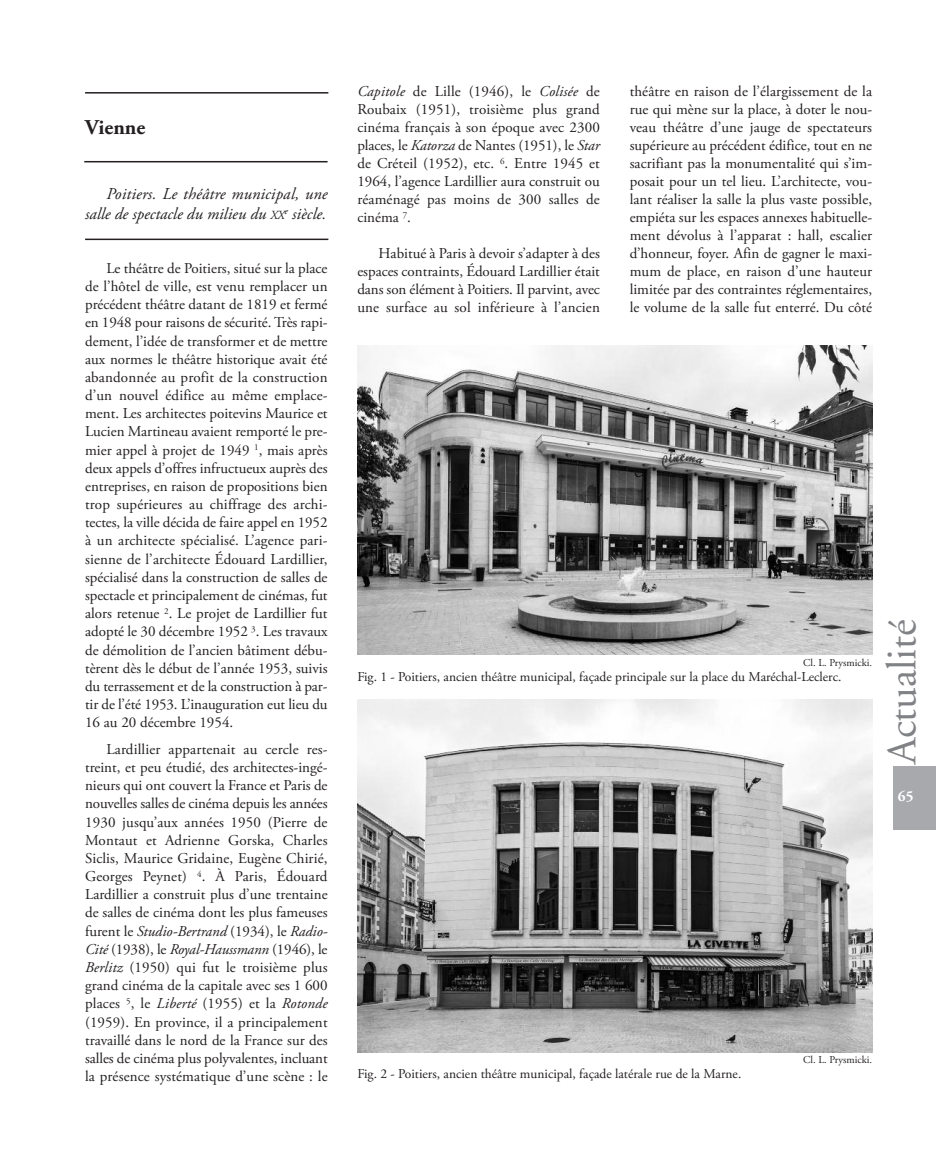
<style>
.page{position:relative;width:936px;height:1149px;background:#fff}
.page>*{position:absolute;margin:0;border:0;box-sizing:border-box;transform-origin:0 0}
.t1{font:42px "Adobe Garamond";color:#808285}
.t2{font:700 21px "Adobe Garamond Pro";color:#231f20}
.t3{font:italic 16.5px/20px "Adobe Garamond Pro";color:#231f20;text-align:right}
.t4{font:15px/18.1px "Adobe Garamond Pro";color:#231f20;text-align:justify}
.t5{font:700 15px "Adobe Garamond";color:#fff}
.t6{font:13.5px "Adobe Garamond Pro";color:#231f20}
.t7{font:10.5px "Adobe Garamond Pro";color:#231f20}
.s1{font-size:12.3px}
.s2{font-style:italic}
</style>
<div class="page">
<div style="left:893px;top:765px;width:42px;height:64px;background:#a8a9ad"></div>
<hr style="left:85px;top:92px;width:243px;height:1px;background:#231f20">
<hr style="left:84px;top:161px;width:243px;height:1px;background:#231f20">
<hr style="left:85px;top:238px;width:243px;height:2px;background:#231f20">
<img style="left:357px;top:345px;width:515px;height:308px">
<img style="left:357px;top:699px;width:515px;height:353px">
<h2 class="t2" style="left:85px;top:119px;width:62px">Vienne</h2>
<p class="t3" style="left:85px;top:185px;width:244px">Poitiers. Le théâtre municipal, une salle de spectacle du milieu du <span class="s1">XX</span><sup>e</sup> siècle.</p>
<p class="t4" style="left:85px;top:260px;width:244px;text-indent:21px">Le théâtre de Poitiers, situé sur la place de l’hôtel de ville, est venu remplacer un précédent théâtre datant de 1819 et fermé en 1948 pour raisons de sécurité. Très rapi&shy;dement, l’idée de transformer et de mettre aux normes le théâtre historique avait été abandonnée au profit de la construction d’un nouvel édifice au même emplace&shy;ment. Les architectes poitevins Maurice et Lucien Martineau avaient remporté le pre&shy;mier appel à projet de 1949 <sup>1</sup>, mais après deux appels d’offres infructueux auprès des entreprises, en raison de propositions bien trop supérieures au chiffrage des archi&shy;tectes, la ville décida de faire appel en 1952 à un architecte spécialisé. L’agence pari&shy;sienne de l’architecte Édouard Lardillier, spécialisé dans la construction de salles de spectacle et principalement de cinémas, fut alors retenue <sup>2</sup>. Le projet de Lardillier fut adopté le 30 décembre 1952 <sup>3</sup>. Les travaux de démolition de l’ancien bâtiment débu&shy;tèrent dès le début de l’année 1953, suivis du terrassement et de la construction à par&shy;tir de l’été 1953. L’inauguration eut lieu du 16 au 20 décembre 1954.</p>
<p class="t4" style="left:85px;top:741px;width:244px;text-indent:21px">Lardillier appartenait au cercle res&shy;treint, et peu étudié, des architectes-ingé&shy;nieurs qui ont couvert la France et Paris de nouvelles salles de cinéma depuis les années 1930 jusqu’aux années 1950 (Pierre de Montaut et Adrienne Gorska, Charles Siclis, Maurice Gridaine, Eugène Chirié, Georges Peynet) <sup>4</sup>. À Paris, Édouard Lardillier a construit plus d’une trentaine de salles de cinéma dont les plus fameuses furent le <span class="s2">Studio-Bertrand</span> (1934), le <span class="s2">Radio-Cité</span> (1938), le <span class="s2">Royal-Haussmann</span> (1946), le <span class="s2">Berlitz</span> (1950) qui fut le troisième plus grand cinéma de la capitale avec ses 1 600 places <sup>5</sup>, le <span class="s2">Liberté</span> (1955) et la <span class="s2">Rotonde </span>(1959). En province, il a principalement travaillé dans le nord de la France sur des salles de cinéma plus polyvalentes, incluant la présence systématique d’une scène : le</p>
<p class="t4" style="left:357px;top:83px;width:244px"><span class="s2">Capitole</span> de Lille (1946), le <span class="s2">Colisée</span> de Roubaix (1951), troisième plus grand cinéma français à son époque avec 2300 places, le <span class="s2">Katorza</span> de Nantes (1951), le <span class="s2">Star </span>de Créteil (1952), etc. <sup>6</sup>. Entre 1945 et 1964, l’agence Lardillier aura construit ou réaménagé pas moins de 300 salles de cinéma <sup>7</sup>.</p>
<p class="t4" style="left:357px;top:245px;width:244px;text-indent:21px">Habitué à Paris à devoir s’adapter à des espaces contraints, Édouard Lardillier était dans son élément à Poitiers. Il parvint, avec une surface au sol inférieure à l’ancien</p>
<p class="t4" style="left:629px;top:83px;width:244px">théâtre en raison de l’élargissement de la rue qui mène sur la place, à doter le nou&shy;veau théâtre d’une jauge de spectateurs supérieure au précédent édifice, tout en ne sacrifiant pas la monumentalité qui s’im&shy;posait pour un tel lieu. L’architecte, vou&shy;lant réaliser la salle la plus vaste possible, empiéta sur les espaces annexes habituelle&shy;ment dévolus à l’apparat : hall, escalier d’honneur, foyer. Afin de gagner le maxi&shy;mum de place, en raison d’une hauteur limitée par des contraintes réglementaires, le volume de la salle fut enterré. Du côté</p>
<p class="t7" style="left:803px;top:657px;width:70px">Cl. L. Prysmicki.</p>
<p class="t6" style="left:357px;top:671px;width:485px">Fig. 1 - Poitiers, ancien théâtre municipal, façade principale sur la place du Maréchal-Leclerc.</p>
<h1 class="t1" style="left:885px;top:763px;width:146px;rotate:-90deg">Actualité</h1>
<p class="t5" style="left:897px;top:790px;width:17px">65</p>
<p class="t6" style="left:357px;top:1067px;width:385px">Fig. 2 - Poitiers, ancien théâtre municipal, façade latérale rue de la Marne.</p>
<p class="t7" style="left:803px;top:1055px;width:70px">Cl. L. Prysmicki.</p>
</div>
